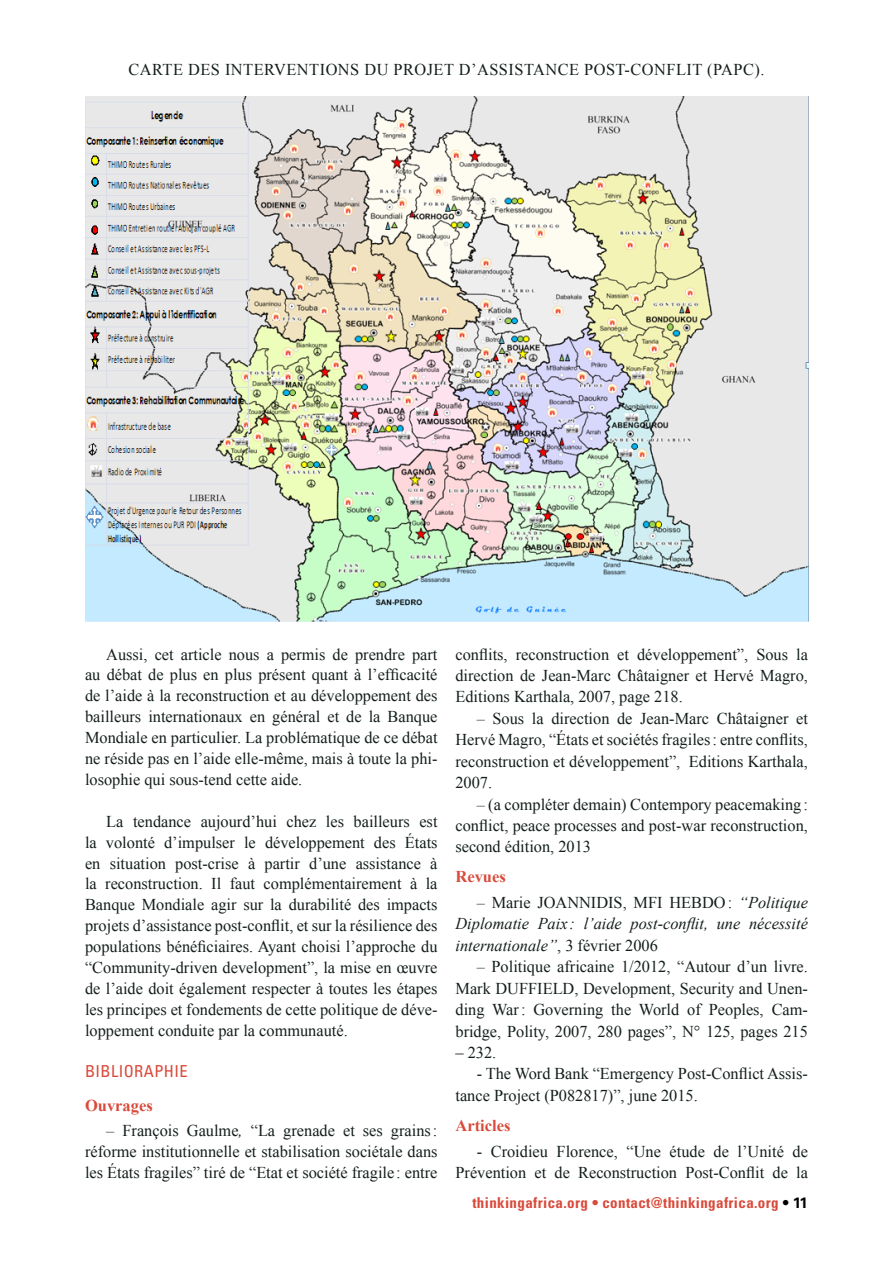
<style>
.page{position:relative;width:893px;height:1263px;background:#fff}
.page>*{position:absolute;margin:0;border:0;box-sizing:border-box;transform-origin:0 0}
.t1{font:16.5px/20.9px "Times New Roman";color:#141f1c;text-align:justify}
.t2{font:italic 16.5px/21.5px "Times New Roman";color:#141f1c;text-align:justify}
.t3{font:16.5px "Times New Roman";letter-spacing:.03em;color:#141f1c}
.t4{font:700 16.5px "Times New Roman";color:#d94a3b}
.t5{font:condensed 16.5px "Univers LT Std";letter-spacing:.025em;color:#d94a3b}
.t6{font:700 condensed 15px "Univers LT Std";letter-spacing:.025em;color:#d94a3b}
.s1{font-style:italic}
.s2{font-style:normal}
.s3{font-stretch:normal;color:#000}
</style>
<div class="page">
<img style="left:85px;top:96px;width:724px;height:526px">
<p class="t3" style="left:128px;top:59px;width:637px">CARTE DES INTERVENTIONS DU PROJET D’ASSISTANCE POST-CONFLIT (PAPC).</p>
<p class="t1" style="left:85px;top:643px;width:354px;text-indent:21px">Aussi, cet article nous a permis de prendre part au débat de plus en plus présent quant à l’efficacité de l’aide à la reconstruction et au développement des bailleurs internationaux en général et de la Banque Mondiale en particulier. La problématique de ce débat ne réside pas en l’aide elle-même, mais à toute la phi&shy;losophie qui sous-tend cette aide.</p>
<p class="t1" style="left:85px;top:810px;width:354px;text-indent:21px">La tendance aujourd’hui chez les bailleurs est la volonté d’impulser le développement des États en situation post-crise à partir d’une assistance à la reconstruction. Il faut complémentairement à la Banque Mondiale agir sur la durabilité des impacts projets d’assistance post-conflit, et sur la résilience des populations bénéficiaires. Ayant choisi l’approche du “Community-driven development”, la mise en œuvre de l’aide doit également respecter à toutes les étapes les principes et fondements de cette politique de déve&shy;loppement conduite par la communauté.</p>
<p class="t5" style="left:85px;top:1061px;width:104px">BIBLIORAPHIE</p>
<p class="t4" style="left:85px;top:1094px;width:69px">Ouvrages</p>
<p class="t1" style="left:85px;top:1120px;width:354px;text-indent:21px"><span class="s1">–</span> François Gaulme<span class="s1">,</span> “La grenade et ses grains: réforme institutionnelle et stabilisation sociétale dans les États fragiles” tiré de “Etat et société fragile : entre</p>
<p class="t1" style="left:455px;top:643px;width:354px;line-height:21.5px">conflits, reconstruction et développement”, Sous la direction de Jean-Marc Châtaigner et Hervé Magro, Editions Karthala, 2007, page 218.</p>
<p class="t1" style="left:455px;top:707px;width:354px;line-height:21.5px;text-indent:21px"><span class="s1">–</span> Sous la direction de Jean-Marc Châtaigner et Hervé Magro, “États et sociétés fragiles: entre conflits, reconstruction et développement”, Editions Karthala, 2007.</p>
<p class="t1" style="left:455px;top:793px;width:354px;line-height:21.5px;text-indent:21px"><span class="s1">–</span> (a compléter demain) Contempory peacemaking: conflict, peace processes and post-war reconstruction, second édition, 2013</p>
<p class="t4" style="left:455px;top:865px;width:52px">Revues</p>
<p class="t2" style="left:455px;top:891px;width:354px;text-indent:21px">– <span class="s2">Marie JOANNIDIS, MFI HEBDO:</span> “Politique Diplomatie Paix : l’aide post-conflit, une nécessité internationale”<span class="s2">, 3 février 2006</span></p>
<p class="t1" style="left:455px;top:956px;width:354px;line-height:21.5px;text-indent:21px"><span class="s1">–</span> Politique africaine 1/2012, “Autour d’un livre.<br>Mark DUFFIELD, Development, Security and Unen&shy;ding War: Governing the World of Peoples, Cam&shy;bridge, Polity, 2007, 280 pages”, N° 125, pages 215</p>
<p class="t1" style="left:455px;top:1042px;width:42px">– 232.</p>
<p class="t1" style="left:455px;top:1063px;width:354px;line-height:21.5px;text-indent:21px">- The Word Bank “Emergency Post-Conflict Assis&shy;tance Project (P082817)”, june 2015.</p>
<p class="t4" style="left:455px;top:1114px;width:56px">Articles</p>
<p class="t1" style="left:455px;top:1140px;width:354px;line-height:21.5px;text-align:right">- Croidieu Florence, “Une étude de l’Unité de<br>Prévention et de Reconstruction Post-Conflit de la</p>
<p class="t6" style="left:472px;top:1193px;width:337px">thinkingafrica.org • contact@thinkingafrica.org <span class="s3">• 11</span></p>
</div>
